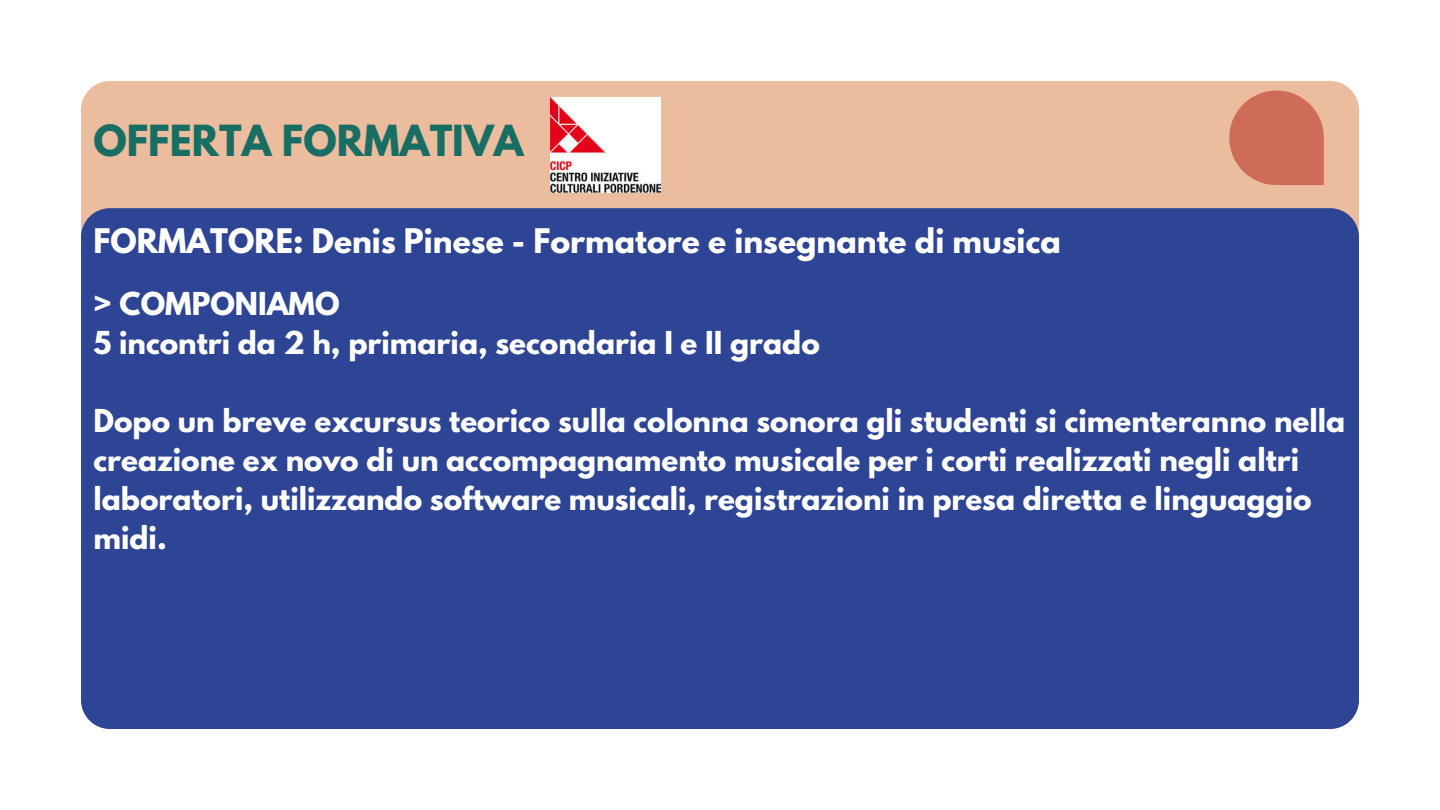
<style>
.page{position:relative;width:1440px;height:810px;background:#fff}
.page>*{position:absolute;margin:0;border:0;box-sizing:border-box;transform-origin:0 0}
.t1{font:700 38px "League Spartan";color:#196e63}
.t2{font:700 30px "League Spartan";color:#fff}
.t3{font:700 28px/39px "League Spartan";color:#fff}
</style>
<div class="page">
<div style="left:81px;top:81px;width:1278px;height:648px;background:#ecbc9e;border-radius:29px"></div>
<div style="left:81px;top:208px;width:1278px;height:521px;background:#2e4494;border-radius:29px"></div>
<svg style="left:1229px;top:91px;width:95px;height:94px"></svg>
<img style="left:550px;top:98px;width:111px;height:94px">
<p class="t1" style="left:93px;top:121px;width:432px">OFFERTA FORMATIVA</p>
<p class="t2" style="left:93px;top:226px;width:969px">FORMATORE: Denis Pinese - Formatore e insegnante di musica</p>
<p class="t3" style="left:93px;top:288px;width:248px">&gt; COMPONIAMO</p>
<p class="t3" style="left:93px;top:327px;width:728px">5 incontri da 2 h, primaria, secondaria I e II grado</p>
<p class="t3" style="left:93px;top:405px;width:1253px">Dopo un breve excursus teorico sulla colonna sonora gli studenti si cimenteranno nella creazione ex novo di un accompagnamento musicale per i corti realizzati negli altri laboratori, utilizzando software musicali, registrazioni in presa diretta e linguaggio midi.</p>
</div>
